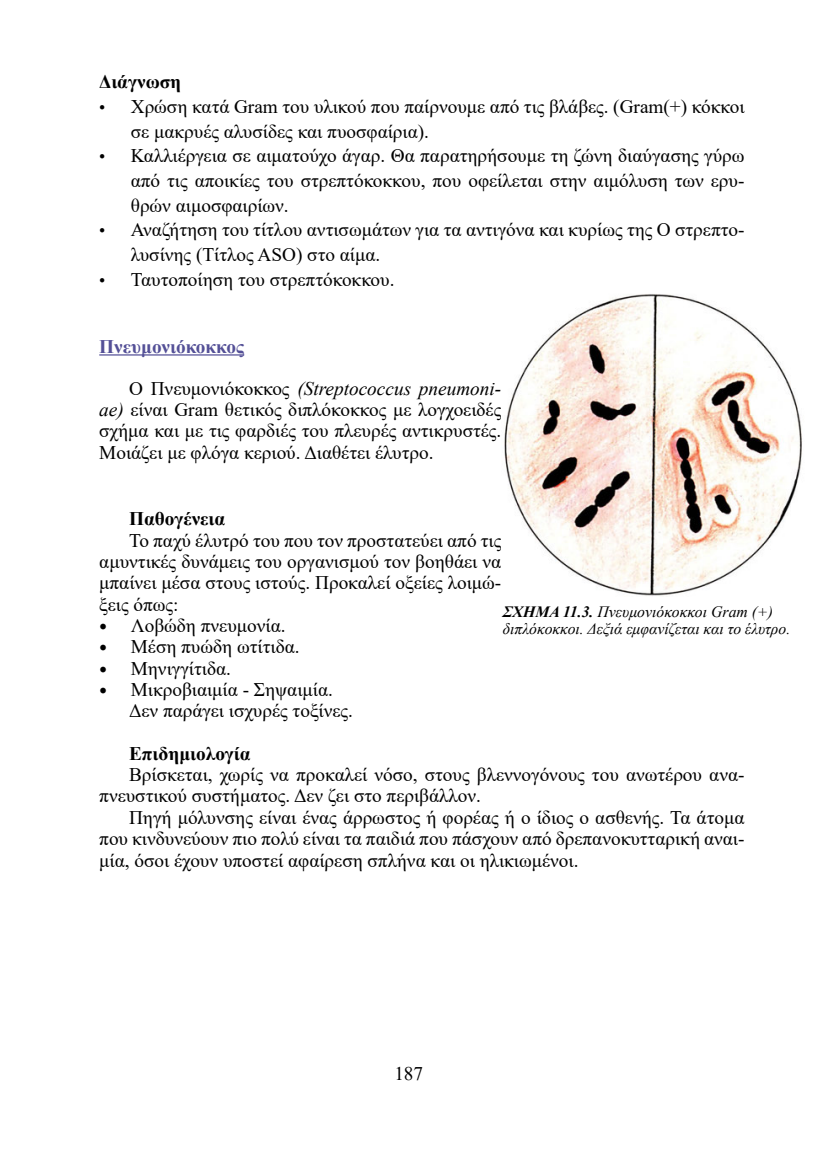
<style>
.page{position:relative;width:819px;height:1166px;background:#fff}
.page>*{position:absolute;margin:0;border:0;box-sizing:border-box;transform-origin:0 0}
.t1{font:19.25px/21.3px "Times New Roman";color:#000}
.t2{font:italic 19.25px/42.2px "Times New Roman";color:#000}
.t3{font:700 19.25px "Times New Roman";color:#000}
.t4{font:italic 15.75px/17.7px "Times New Roman";color:#000}
.s1{font-size:17.5px}
.s2{font-weight:700;font-style:normal;color:#545097}
.s3{font-style:normal}
.s4{font-style:italic}
.s5{font-size:22.75px}
.s6{font-weight:700}
</style>
<div class="page">
<hr style="left:99px;top:354px;width:145px;height:1px;background:#545097">
<img style="left:504px;top:294px;width:298px;height:302px">
<p class="t3" style="left:99px;top:67px;width:83px">Διάγνωση</p>
<p class="t1" style="left:131px;top:93px;width:615px;line-height:25px;text-indent:-32px"><span class="s1">•</span> Χρώση κατά Gram του υλικού που παίρνουμε από τις βλάβες. (Gram(+) κόκκοι σε μακρυές αλυσίδες και πυοσφαίρια).</p>
<p class="t1" style="left:131px;top:143px;width:615px;line-height:24.7px;text-align:justify;text-indent:-32px"><span class="s1">•</span> Καλλιέργεια σε αιματούχο άγαρ. Θα παρατηρήσουμε τη ζώνη διαύγασης γύρω από τις αποικίες του στρεπτόκοκκου, που οφείλεται στην αιμόλυση των ερυ&shy;θρών αιμοσφαιρίων.</p>
<p class="t1" style="left:131px;top:217px;width:615px;line-height:24.7px;text-indent:-32px"><span class="s1">•</span> Αναζήτηση του τίτλου αντισωμάτων για τα αντιγόνα και κυρίως της Ο στρεπτο&shy;λυσίνης (Τίτλος ASO) στο αίμα.</p>
<p class="t1" style="left:99px;top:268px;width:297px"><span class="s1">•</span> Ταυτοποίηση του στρεπτόκοκκου.</p>
<p class="t2" style="left:129px;top:325px;width:374px;text-indent:-30px"><span class="s2">Πνευμονιόκοκκος<br></span><span class="s3">Ο Πνευμονιόκοκκος</span> (Streptococcus pneumoni-</p>
<p class="t1" style="left:99px;top:398px;width:403px;text-align:justify"><span class="s4">ae)</span> είναι Gram θετικός διπλόκοκκος με λογχοειδές σχήμα και με τις φαρδιές του πλευρές αντικρυστές.<br>Μοιάζει με φλόγα κεριού. Διαθέτει έλυτρο.</p>
<p class="t3" style="left:129px;top:505px;width:98px">Παθογένεια</p>
<p class="t1" style="left:99px;top:529px;width:403px;text-align:justify;text-indent:30px">Το παχύ έλυτρό του που τον προστατεύει από τις αμυντικές δυνάμεις του οργανισμού τον βοηθάει να μπαίνει μέσα στους ιστούς. Προκαλεί οξείες λοιμώ&shy;ξεις όπως:</p>
<p class="t1" style="left:99px;top:614px;width:188px"><span class="s5">•</span> Λοβώδη πνευμονία.</p>
<p class="t1" style="left:99px;top:636px;width:202px"><span class="s5">•</span> Μέση πυώδη ωτίτιδα.</p>
<p class="t1" style="left:99px;top:657px;width:133px"><span class="s5">•</span> Μηνιγγίτιδα.</p>
<p class="t1" style="left:129px;top:678px;width:225px;text-indent:-30px"><span class="s5">•</span> Μικροβιαιμία - Σηψαιμία.<br>Δεν παράγει ισχυρές τοξίνες.</p>
<p class="t3" style="left:129px;top:739px;width:123px">Επιδημιολογία</p>
<p class="t1" style="left:99px;top:763px;width:646px;text-indent:30px">Βρίσκεται, χωρίς να προκαλεί νόσο, στους βλεννογόνους του ανωτέρου ανα&shy;πνευστικού συστήματος. Δεν ζει στο περιβάλλον.</p>
<p class="t1" style="left:99px;top:806px;width:646px;text-align:justify;text-indent:30px">Πηγή μόλυνσης είναι ένας άρρωστος ή φορέας ή ο ίδιος ο ασθενής. Τα άτομα που κινδυνεύουν πιο πολύ είναι τα παιδιά που πάσχουν από δρεπανοκυτταρική αναι&shy;μία, όσοι έχουν υποστεί αφαίρεση σπλήνα και οι ηλικιωμένοι.</p>
<p class="t4" style="left:503px;top:602px;width:289px"><span class="s6">ΣΧΗΜΑ 11.3.</span> Πνευμονιόκοκκοι Gram (+) διπλόκοκκοι. Δεξιά εμφανίζεται και το έλυτρο.</p>
<p class="t1" style="left:394px;top:1062px;width:30px">187</p>
</div>
